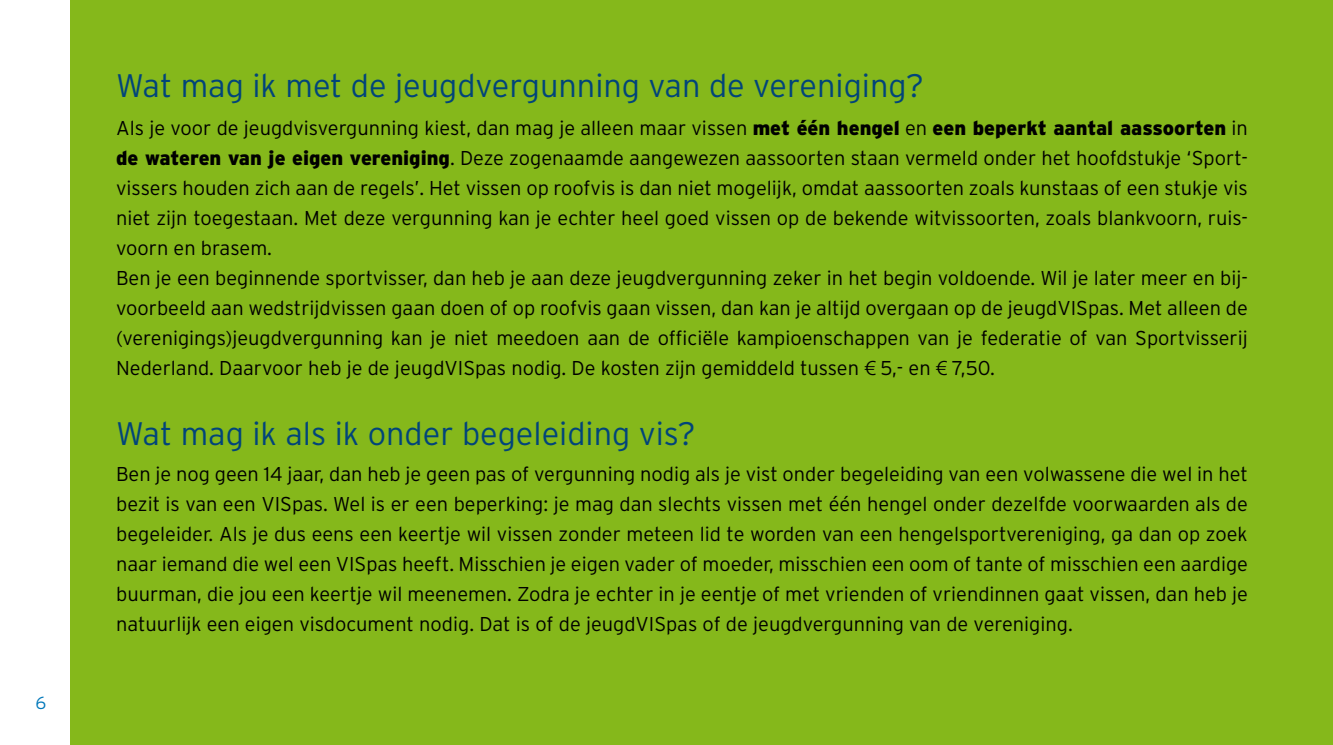
<style>
.page{position:relative;width:1333px;height:745px;background:#fff}
.page>*{position:absolute;margin:0;border:0;box-sizing:border-box;transform-origin:0 0}
.t1{font:300 32.5px "Interstate";color:#01447a}
.t2{font:300 20px/30px "Interstate";color:#000}
.t3{font:300 17.5px "Interstate";color:#0178ba}
.s1{font-weight:900}
.s2{font-family:"Linotype Euro Font Ato F";font-weight:400}
</style>
<div class="page">
<div style="left:71px;top:0;width:1261px;height:744px;background:#85b81b"></div>
<p class="t3" style="left:35px;top:693px;width:12px">6</p>
<h1 class="t1" style="left:116px;top:67px;width:809px">Wat mag ik met de jeugdvergunning van de vereniging?</h1>
<p class="t2" style="left:116px;top:113px;width:1133px">Als je voor de jeugdvisvergunning kiest, dan mag je alleen maar vissen <span class="s1">met één hengel</span> en <span class="s1">een beperkt aantal aassoorten</span> in <span class="s1">de wateren van je eigen vereniging</span>. Deze zogenaamde aangewezen aassoorten staan vermeld onder het hoofdstukje ‘Sport&shy;vissers houden zich aan de regels’. Het vissen op roofvis is dan niet mogelijk, omdat aassoorten zoals kunstaas of een stukje vis niet zijn toegestaan. Met deze vergunning kan je echter heel goed vissen op de bekende witvissoorten, zoals blankvoorn, ruis&shy;voorn en brasem.<br>Ben je een beginnende sportvisser, dan heb je aan deze jeugdvergunning zeker in het begin voldoende. Wil je later meer en bij&shy;voorbeeld aan wedstrijdvissen gaan doen of op roofvis gaan vissen, dan kan je altijd overgaan op de jeugdVISpas. Met alleen de (verenigings)jeugdvergunning kan je niet meedoen aan de officiële kampioenschappen van je federatie of van Sportvisserij Nederland. Daarvoor heb je de jeugdVISpas nodig. De kosten zijn gemiddeld tussen <span class="s2">1</span> 5,- en <span class="s2">1</span> 7,50.</p>
<h1 class="t1" style="left:116px;top:414px;width:581px">Wat mag ik als ik onder begeleiding vis?</h1>
<p class="t2" style="left:116px;top:458px;width:1133px;text-align:justify">Ben je nog geen 14 jaar, dan heb je geen pas of vergunning nodig als je vist onder begeleiding van een volwassene die wel in het bezit is van een VISpas. Wel is er een beperking: je mag dan slechts vissen met één hengel onder dezelfde voorwaarden als de begeleider. Als je dus eens een keertje wil vissen zonder meteen lid te worden van een hengelsportvereniging, ga dan op zoek naar iemand die wel een VISpas heeft. Misschien je eigen vader of moeder, misschien een oom of tante of misschien een aardige buurman, die jou een keertje wil meenemen. Zodra je echter in je eentje of met vrienden of vriendinnen gaat vissen, dan heb je natuurlijk een eigen visdocument nodig. Dat is of de jeugdVISpas of de jeugdvergunning van de vereniging.</p>
</div>
